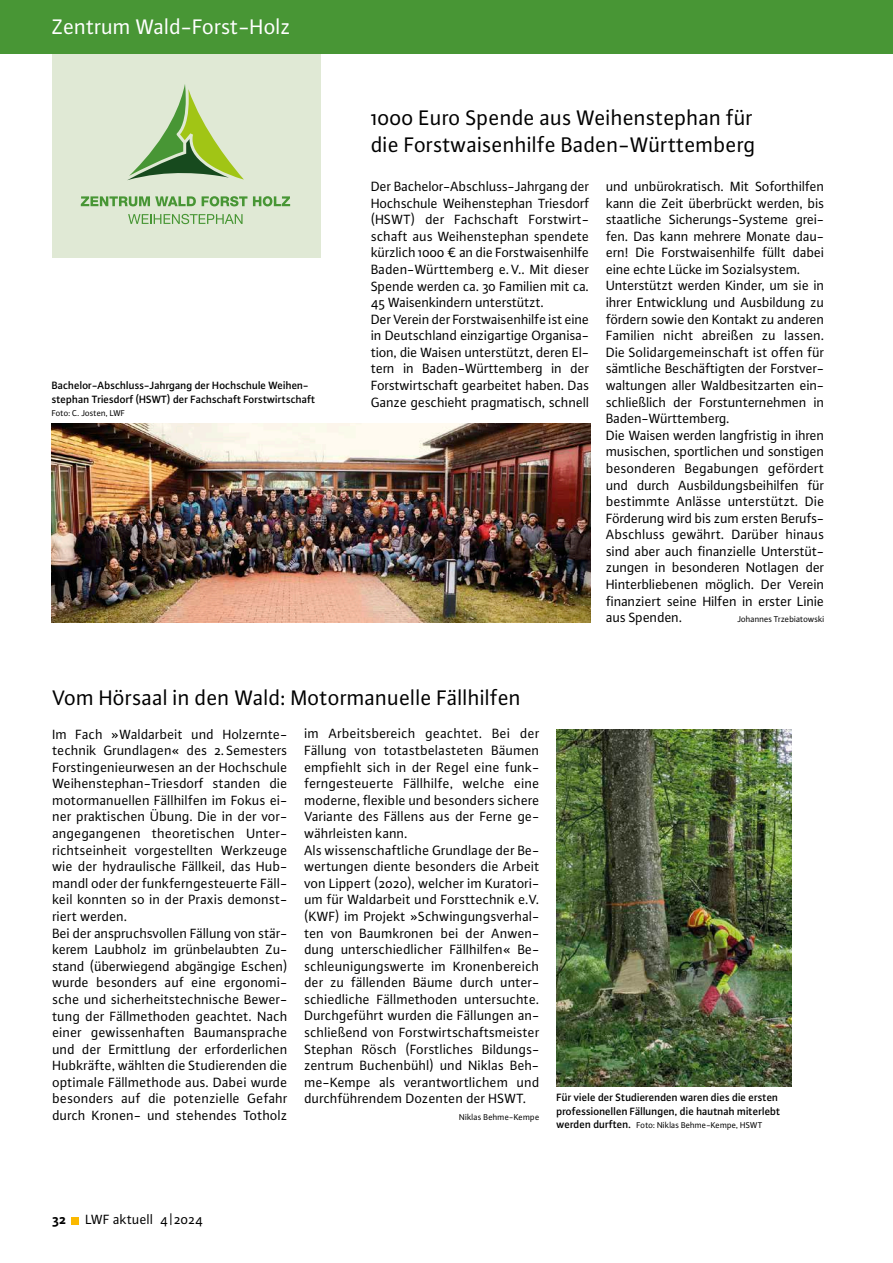
<style>
.page{position:relative;width:893px;height:1263px;background:#fff}
.page>*{position:absolute;margin:0;border:0;box-sizing:border-box;transform-origin:0 0}
.t1{font:22.5px/27px "Plus Sans Pro";color:#000}
.t2{font:22.5px "Plus Sans Pro";letter-spacing:-.005em;color:#fff}
.t3{font:14.25px/16.6px "Plus Sans Pro";color:#000}
.t4{font:700 14.25px "Plus Sans Pro";color:#000}
.t5{font:500 11.25px/13.5px "Plus Sans Pro";letter-spacing:-.01em;color:#000}
.t6{font:9px "Plus Sans Pro";letter-spacing:-.01em;color:#000}
.s1{font-weight:500;font-size:11.25px}
</style>
<div class="page">
<img style="left:52px;top:423px;width:539px;height:199px">
<img style="left:556px;top:729px;width:235px;height:358px">
<div style="left:52px;top:53px;width:268px;height:204px;background:#e0e9d5"></div>
<svg style="left:128px;top:84px;width:116px;height:96px"></svg>
<svg style="left:81px;top:196px;width:115px;height:10px"></svg>
<svg style="left:202px;top:196px;width:45px;height:10px"></svg>
<svg style="left:253px;top:196px;width:37px;height:10px"></svg>
<svg style="left:128px;top:214px;width:115px;height:10px"></svg>
<div style="left:71px;top:1217px;width:7px;height:7px;background:#fbb900"></div>
<div style="left:0;top:0;width:893px;height:53px;background:#489635"></div>
<h1 class="t2" style="left:52px;top:12px;width:241px">Zentrum Wald-Forst-Holz</h1>
<p class="t5" style="left:52px;top:378px;width:265px">Bachelor-Abschluss-Jahrgang der Hochschule Weihen&shy;stephan Triesdorf (HSWT) der Fachschaft Forstwirtschaft</p>
<p class="t6" style="left:52px;top:407px;width:75px">Foto: C. Josten, LWF</p>
<h1 class="t1" style="left:371px;top:103px;width:386px">1000 Euro Spende aus Weihenstephan für die Forstwaisenhilfe Baden-Württemberg</h1>
<p class="t3" style="left:371px;top:177px;width:220px">Der Bachelor-Abschluss-Jahrgang der Hochschule Weihenstephan Triesdorf (HSWT) der Fachschaft Forstwirt&shy;schaft aus Weihenstephan spendete kürzlich 1000 € an die Forstwaisenhilfe Baden-Württemberg e.V.. Mit dieser Spende werden ca. 30 Familien mit ca.<br>45 Waisenkindern unterstützt.<br>Der Verein der Forstwaisenhilfe ist eine in Deutschland einzigartige Organisa&shy;tion, die Waisen unterstützt, deren El&shy;tern in Baden-Württemberg in der Forstwirtschaft gearbeitet haben. Das Ganze geschieht pragmatisch, schnell</p>
<p class="t3" style="left:606px;top:177px;width:220px">und unbürokratisch. Mit Soforthilfen kann die Zeit überbrückt werden, bis staatliche Sicherungs-Systeme grei&shy;fen. Das kann mehrere Monate dau&shy;ern! Die Forstwaisenhilfe füllt dabei eine echte Lücke im Sozialsystem.<br>Unterstützt werden Kinder, um sie in ihrer Entwicklung und Ausbildung zu fördern sowie den Kontakt zu anderen Familien nicht abreißen zu lassen.<br>Die Solidargemeinschaft ist offen für sämtliche Beschäftigten der Forstver&shy;waltungen aller Waldbesitzarten ein&shy;schließlich der Forstunternehmen in Baden-Württemberg.<br>Die Waisen werden langfristig in ihren musischen, sportlichen und sonstigen besonderen Begabungen gefördert und durch Ausbildungsbeihilfen für bestimmte Anlässe unterstützt. Die Förderung wird bis zum ersten Berufs-Abschluss gewährt. Darüber hinaus sind aber auch finanzielle Unterstüt&shy;zungen in besonderen Notlagen der Hinterbliebenen möglich. Der Verein finanziert seine Hilfen in erster Linie aus Spenden.</p>
<p class="t6" style="left:737px;top:613px;width:89px">Johannes Trzebiatowski</p>
<h1 class="t1" style="left:52px;top:683px;width:470px">Vom Hörsaal in den Wald: Motormanuelle Fällhilfen</h1>
<p class="t3" style="left:52px;top:725px;width:237px">Im Fach »Waldarbeit und Holzernte&shy;technik Grundlagen« des 2. Semesters Forstingenieurwesen an der Hochschule Weihenstephan-Triesdorf standen die motormanuellen Fällhilfen im Fokus ei&shy;ner praktischen Übung. Die in der vor&shy;angegangenen theoretischen Unter&shy;richtseinheit vorgestellten Werkzeuge wie der hydraulische Fällkeil, das Hub&shy;mandl oder der funkferngesteuerte Fäll&shy;keil konnten so in der Praxis demonst&shy;riert werden.<br>Bei der anspruchsvollen Fällung von stär&shy;kerem Laubholz im grünbelaubten Zu&shy;stand (überwiegend abgängige Eschen) wurde besonders auf eine ergonomi&shy;sche und sicherheitstechnische Bewer&shy;tung der Fällmethoden geachtet. Nach einer gewissenhaften Baumansprache und der Ermittlung der erforderlichen Hubkräfte, wählten die Studierenden die optimale Fällmethode aus. Dabei wurde besonders auf die potenzielle Gefahr durch Kronen- und stehendes Totholz</p>
<p class="t3" style="left:304px;top:725px;width:237px">im Arbeitsbereich geachtet. Bei der Fällung von totastbelasteten Bäumen empfiehlt sich in der Regel eine funk&shy;ferngesteuerte Fällhilfe, welche eine moderne, flexible und besonders sichere Variante des Fällens aus der Ferne ge&shy;währleisten kann.<br>Als wissenschaftliche Grundlage der Be&shy;wertungen diente besonders die Arbeit von Lippert (2020), welcher im Kuratori&shy;um für Waldarbeit und Forsttechnik e.V. (KWF) im Projekt »Schwingungsverhal&shy;ten von Baumkronen bei der Anwen&shy;dung unterschiedlicher Fällhilfen« Be&shy;schleunigungswerte im Kronenbereich der zu fällenden Bäume durch unter&shy;schiedliche Fällmethoden untersuchte.<br>Durchgeführt wurden die Fällungen an&shy;schließend von Forstwirtschaftsmeister Stephan Rösch (Forstliches Bildungs&shy;zentrum Buchenbühl) und Niklas Beh&shy;me-Kempe als verantwortlichem und durchführendem Dozenten der HSWT.</p>
<p class="t6" style="left:459px;top:1111px;width:82px">Niklas Behme-Kempe</p>
<p class="t5" style="left:556px;top:1090px;width:226px">Für viele der Studierenden waren dies die ersten professionellen Fällungen, die hautnah miterlebt</p>
<p class="t6" style="left:556px;top:1119px;width:208px"><span class="s1">werden durften.</span> Foto: Niklas Behme-Kempe, HSWT</p>
<p class="t4" style="left:52px;top:1209px;width:15px">32</p>
<p class="t3" style="left:85px;top:1210px;width:119px">LWF aktuell 4|2024</p>
</div>
